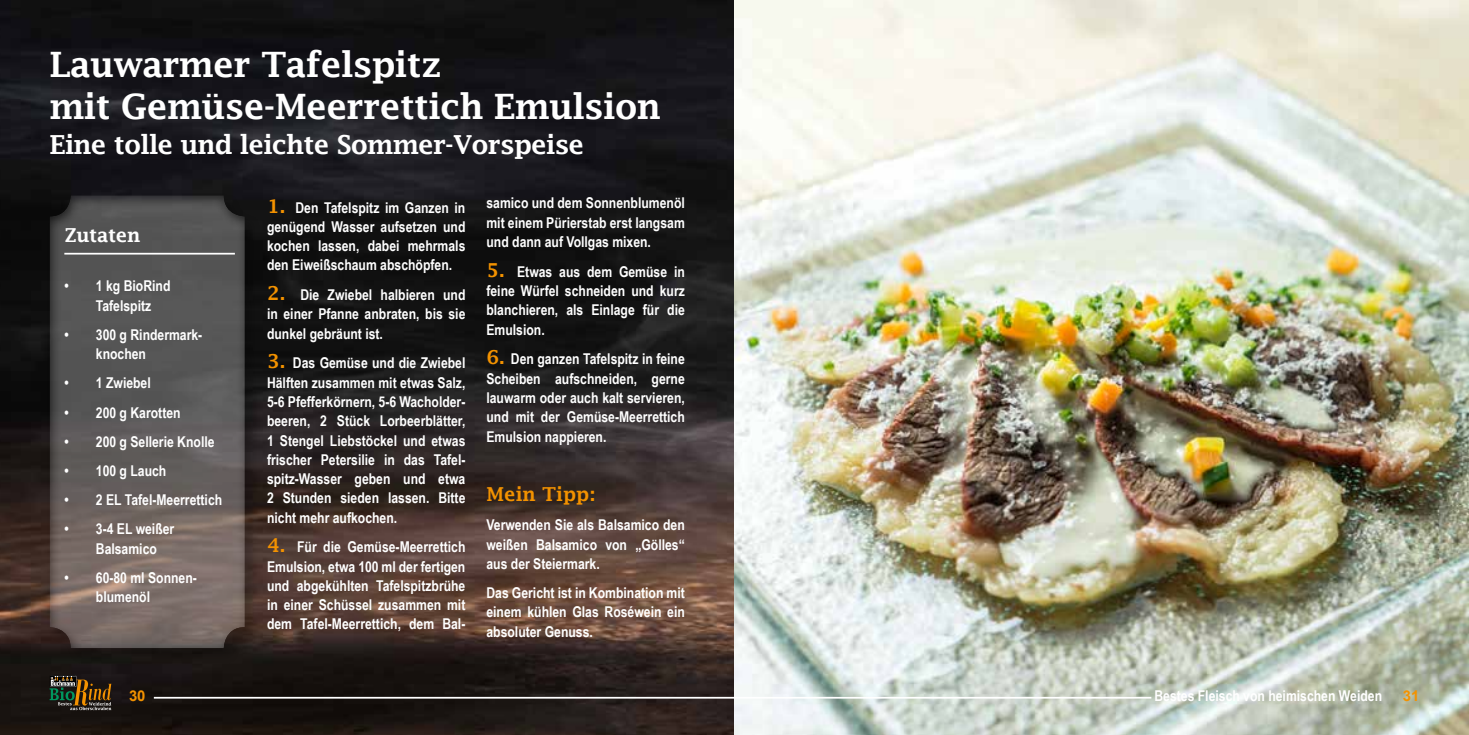
<style>
.page{position:relative;width:1469px;height:735px;background:#fff}
.page>*{position:absolute;margin:0;border:0;box-sizing:border-box;transform-origin:0 0}
.t1{font:600 35px/42px "Lucida Fax";letter-spacing:-.02em;color:#fff}
.t2{font:600 26.25px "Lucida Fax";letter-spacing:-.03em;color:#fff}
.t3{font:600 19.25px "Lucida Fax";color:#f39200}
.t4{font:600 19.25px "Lucida Fax";letter-spacing:-.02em;color:#fff}
.t5{font:700 14.88px/19.2px "Arial Narrow";color:#fff;text-align:justify}
.t6{font:700 14.88px "Arial";color:#f39200}
.s1{font-family:"Lucida Fax";font-weight:600;font-size:19.25px;color:#f39200}
</style>
<div class="page">
<img style="left:0;top:0;width:734px;height:734px">
<img style="left:734px;top:0;width:734px;height:734px">
<div style="left:47px;top:193px;width:214px;height:471px;background:#000;opacity:.75"></div>
<div style="left:49px;top:192px;width:196px;height:457px;background:#000;opacity:.75"></div>
<hr style="left:64px;top:253px;width:171px;height:1px;background:#fff">
<hr style="left:154px;top:696px;width:997px;height:2px;background:#fff">
<div style="left:50px;top:674px;width:26px;height:12px;background:#1b1a1a"></div>
<svg style="left:50px;top:676px;width:61px;height:33px"></svg>
<h1 class="t1" style="left:50px;top:43px;width:613px">Lauwarmer Tafelspitz<br>mit Gemüse-Meerrettich Emulsion</h1>
<h2 class="t2" style="left:50px;top:129px;width:536px">Eine tolle und leichte Sommer-Vorspeise</h2>
<p class="t4" style="left:64px;top:224px;width:77px">Zutaten</p>
<p class="t5" style="left:96px;top:276px;width:76px;text-indent:-32px">• 1 kg BioRind<br>Tafelspitz</p>
<p class="t5" style="left:96px;top:324px;width:108px;text-indent:-32px">• 300 g Rindermark&shy;knochen</p>
<p class="t5" style="left:64px;top:372px;width:88px">• 1 Zwiebel</p>
<p class="t5" style="left:64px;top:402px;width:118px">• 200 g Karotten</p>
<p class="t5" style="left:64px;top:431px;width:152px">• 200 g Sellerie Knolle</p>
<p class="t5" style="left:64px;top:460px;width:104px">• 100 g Lauch</p>
<p class="t5" style="left:64px;top:489px;width:159px">• 2 EL Tafel-Meerrettich</p>
<p class="t5" style="left:96px;top:518px;width:80px;text-indent:-32px">• 3-4 EL weißer<br>Balsamico</p>
<p class="t5" style="left:96px;top:567px;width:103px;text-indent:-32px">• 60-80 ml Sonnen&shy;blumenöl</p>
<p class="t5" style="left:267px;top:197px;width:200px"><span class="s1">1.</span> Den Tafelspitz im Ganzen in genügend Wasser aufsetzen und kochen lassen, dabei mehrmals den Eiweißschaum abschöpfen.</p>
<p class="t5" style="left:267px;top:284px;width:200px"><span class="s1">2.</span> Die Zwiebel halbieren und in einer Pfanne anbraten, bis sie dunkel gebräunt ist.</p>
<p class="t5" style="left:267px;top:352px;width:200px"><span class="s1">3.</span> Das Gemüse und die Zwiebel Hälften zusammen mit etwas Salz, 5-6 Pfefferkörnern, 5-6 Wacholder&shy;beeren, 2 Stück Lorbeerblätter, 1 Stengel Liebstöckel und etwas frischer Petersilie in das Tafel&shy;spitz-Wasser geben und etwa 2 Stunden sieden lassen. Bitte nicht mehr aufkochen.</p>
<p class="t5" style="left:267px;top:536px;width:200px"><span class="s1">4.</span> Für die Gemüse-Meerrettich Emulsion, etwa 100 ml der fertigen und abgekühlten Tafelspitzbrühe in einer Schüssel zusammen mit dem Tafel-Meerrettich, dem Bal-</p>
<p class="t5" style="left:486px;top:193px;width:200px">samico und dem Sonnenblumenöl mit einem Pürierstab erst langsam und dann auf Vollgas mixen.</p>
<p class="t5" style="left:486px;top:261px;width:200px"><span class="s1">5.</span> Etwas aus dem Gemüse in feine Würfel schneiden und kurz blanchieren, als Einlage für die Emulsion.</p>
<p class="t5" style="left:486px;top:348px;width:200px"><span class="s1">6.</span> Den ganzen Tafelspitz in feine Scheiben aufschneiden, gerne lauwarm oder auch kalt servieren, und mit der Gemüse-Meerrettich Emulsion nappieren.</p>
<p class="t3" style="left:486px;top:483px;width:111px">Mein Tipp:</p>
<p class="t5" style="left:486px;top:514px;width:200px">Verwenden Sie als Balsamico den weißen Balsamico von „Gölles“ aus der Steiermark.</p>
<p class="t5" style="left:486px;top:582px;width:200px">Das Gericht ist in Kombination mit einem kühlen Glas Roséwein ein absoluter Genuss.</p>
<p class="t6" style="left:129px;top:685px;width:18px">30</p>
<p class="t5" style="left:1154px;top:684px;width:229px">Bestes Fleisch von heimischen Weiden</p>
<p class="t6" style="left:1402px;top:685px;width:18px">31</p>
</div>
